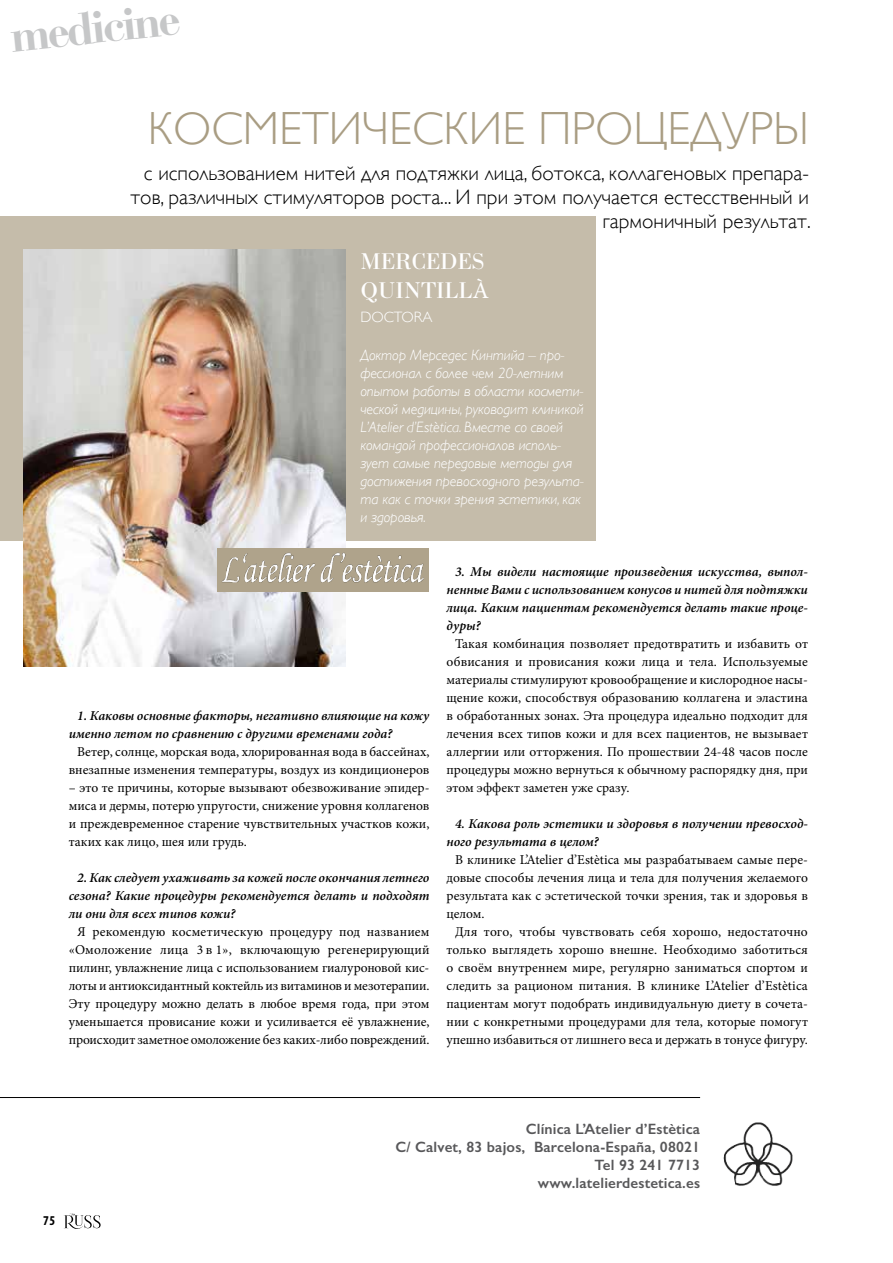
<style>
.page{position:relative;width:893px;height:1263px;background:#fff}
.page>*{position:absolute;margin:0;border:0;box-sizing:border-box;transform-origin:0 0}
.t1{font:300 46.5px "Gill Sans";color:#a99d83}
.t2{font:700 45px "Bauer Bodoni Std";color:#c6c7c8}
.t3{font:24px/28.8px "Bodoni C";color:#fff}
.t4{font:300 21px/24px "Gill Sans";color:#000;text-align:right}
.t5{font:italic 300 15px/18px "Gill Sans";letter-spacing:-.01em;color:#fff}
.t6{font:600 15px/18px "Gill Sans";letter-spacing:.01em;color:#58585a;text-align:right}
.t7{font:300 15px "Gill Sans";color:#fff}
.t8{font:13.5px/18px "Minion Pro";color:#000;text-align:justify}
.t9{font:italic 600 13.5px/18px "Minion Pro";color:#000}
.t10{font:700 condensed 13.5px "Myriad Pro";color:#000}
.s1{font-family:"Minion Pro"}
</style>
<div class="page">
<svg style="left:64px;top:1213px;width:37px;height:16px"></svg>
<div style="left:0;top:216px;width:596px;height:324px;background:#c5bcaa"></div>
<hr style="left:0;top:1097px;width:700px;height:1px;background:#000">
<img style="left:23px;top:249px;width:322px;height:417px">
<div style="left:217px;top:548px;width:212px;height:44px;background:#afa38b"></div>
<img style="left:222px;top:552px;width:202px;height:31px">
<img style="left:723px;top:1122px;width:70px;height:64px">
<h2 class="t2" style="left:8px;top:9px;width:172px;rotate:-6deg">medicine</h2>
<h1 class="t1" style="left:148px;top:92px;width:663px">КОСМЕТИЧЕСКИЕ ПРОЦЕДУРЫ</h1>
<h3 class="t4" style="left:131px;top:160px;width:682px">с использованием нитей для подтяжки лица, ботокса, коллагеновых препара&shy;тов, различных стимуляторов роста... И при этом получается естесственный и гармоничный результат.</h3>
<h3 class="t3" style="left:360px;top:247px;width:130px">MERCEDES<br>QUINTILL<span class="s1">À</span></h3>
<p class="t7" style="left:360px;top:305px;width:74px">DOCTORA</p>
<p class="t5" style="left:360px;top:346px;width:225px">Доктор Мерседес Кинтийа – про&shy;фессионал с более чем 20-летним опытом работы в области космети&shy;ческой медицины, руководит клиникой<br>L’Atelier d’Estètica. Вместе со своей командой профессионалов исполь&shy;зует самые передовые методы для достижения превосходного результа&shy;та как с точки зрения эстетики, как и здоровья.</p>
<p class="t9" style="left:69px;top:707px;width:362px;text-indent:9px">1. Каковы основные факторы, негативно влияющие на кожу именно летом по сравнению с другими временами года?</p>
<p class="t8" style="left:69px;top:743px;width:362px;text-align:right">Ветер, солнце, морская вода, хлорированная вода в бассейнах, внезапные изменения температуры, воздух из кондиционеров</p>
<p class="t8" style="left:69px;top:779px;width:362px">– это те причины, которые вызывают обезвоживание эпидер&shy;миса и дермы, потерю упругости, снижение уровня коллагенов и преждевременное старение чувствительных участков кожи, таких как лицо, шея или грудь.</p>
<p class="t9" style="left:69px;top:869px;width:362px;text-align:justify;text-indent:9px">2. Как следует ухаживать за кожей после окончания летнего сезона? Какие процедуры рекомендуется делать и подходят ли они для всех типов кожи?</p>
<p class="t8" style="left:69px;top:923px;width:362px;text-indent:9px">Я рекомендую косметическую процедуру под названием «Омоложение лица 3 в 1», включающую регенерирующий пилинг, увлажнение лица с использованием гиалуроновой кис&shy;лоты и антиоксидантный коктейль из витаминов и мезотерапии.<br>Эту процедуру можно делать в любое время года, при этом уменьшается провисание кожи и усиливается её увлажнение, происходит заметное омоложение без каких-либо повреждений.</p>
<p class="t9" style="left:446px;top:563px;width:363px;text-align:justify;text-indent:9px">3. Мы видели настоящие произведения искусства, выпол&shy;ненные Вами с использованием конусов и нитей для подтяжки лица. Каким пациентам рекомендуется делать такие проце&shy;дуры?</p>
<p class="t8" style="left:446px;top:635px;width:363px;text-indent:9px">Такая комбинация позволяет предотвратить и избавить от обвисания и провисания кожи лица и тела. Используемые материалы стимулируют кровообращение и кислородное насы&shy;щение кожи, способствуя образованию коллагена и эластина в обработанных зонах. Эта процедура идеально подходит для лечения всех типов кожи и для всех пациентов, не вызывает аллергии или отторжения. По прошествии 24-48 часов после процедуры можно вернуться к обычному распорядку дня, при этом эффект заметен уже сразу.</p>
<p class="t9" style="left:446px;top:814px;width:363px;text-indent:9px">4. Какова роль эстетики и здоровья в получении превосход&shy;ного результата в целом?</p>
<p class="t8" style="left:446px;top:851px;width:363px;text-indent:9px">В клинике L’Atelier d’Estètica мы разрабатываем самые пере&shy;довые способы лечения лица и тела для получения желаемого результата как с эстетической точки зрения, так и здоровья в целом.</p>
<p class="t8" style="left:446px;top:923px;width:363px;text-indent:9px">Для того, чтобы чувствовать себя хорошо, недостаточно только выглядеть хорошо внешне. Необходимо заботиться о своём внутреннем мире, регулярно заниматься спортом и следить за рационом питания. В клинике L’Atelier d’Estètica пациентам могут подобрать индивидуальную диету в сочета&shy;нии с конкретными процедурами для тела, которые помогут упешно избавиться от лишнего веса и держать в тонусе фигуру.</p>
<p class="t10" style="left:43px;top:1212px;width:13px">75</p>
<p class="t6" style="left:395px;top:1120px;width:306px">Clínica L’Atelier d’Estètica<br>C/ Calvet, 83 bajos, Barcelona-España, 08021<br>Tel 93 241 7713<br>www.latelierdestetica.es</p>
</div>
